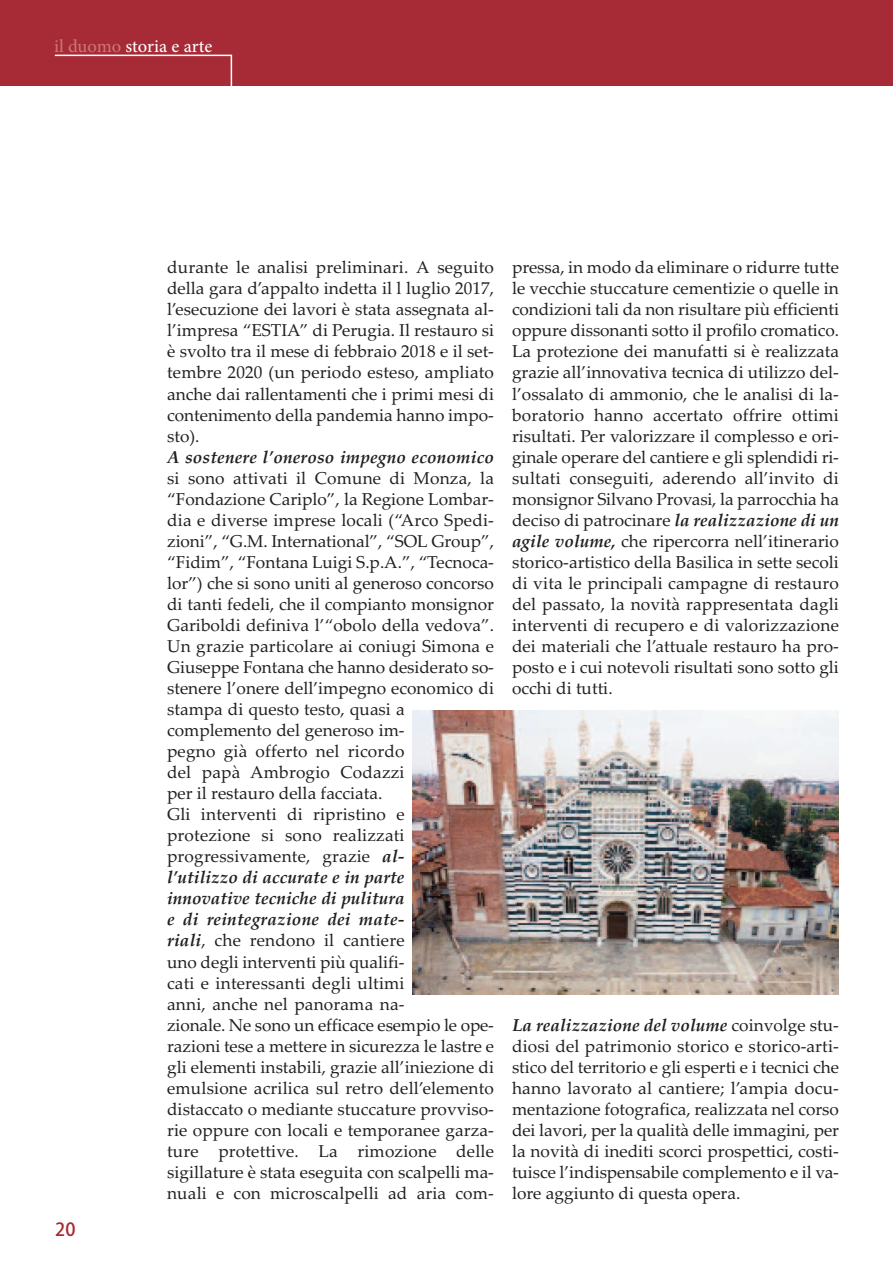
<style>
.page{position:relative;width:893px;height:1263px;background:#fff}
.page>*{position:absolute;margin:0;border:0;box-sizing:border-box;transform-origin:0 0}
.t1{font:18px "Adobe Hebrew";letter-spacing:-.005em;color:#fff}
.t2{font:18px "Adobe Heiti Std";color:#a72b36}
.t3{font:17.25px/21px "Palatino Linotype";color:#231f20;text-align:justify}
.t4{font:italic 700 17.25px "Palatino Linotype";letter-spacing:.01em;color:#231f20}
.s1{color:#c97677}
.s2{font-weight:700;font-style:italic}
</style>
<div class="page">
<div style="left:0;top:0;width:893px;height:85px;background:#a72b36"></div>
<svg style="left:53px;top:54px;width:180px;height:32px"></svg>
<img style="left:412px;top:710px;width:427px;height:284px">
<p class="t1" style="left:54px;top:39px;width:160px"><span class="s1">il duomo</span> storia e arte</p>
<p class="t2" style="left:55px;top:1219px;width:22px">20</p>
<p class="t3" style="left:167px;top:257px;width:328px">durante le analisi preliminari. A seguito della gara d’appalto indetta il l luglio 2017, l’esecuzione dei lavori è stata assegnata al&shy;l’impresa “ESTIA” di Perugia. Il restauro si è svolto tra il mese di febbraio 2018 e il set&shy;tembre 2020 (un periodo esteso, ampliato anche dai rallentamenti che i primi mesi di contenimento della pandemia hanno impo&shy;sto).</p>
<p class="t4" style="left:167px;top:447px;width:328px">A sostenere l’oneroso impegno economico</p>
<p class="t3" style="left:167px;top:467px;width:328px;text-align:left">si sono attivati il Comune di Monza, la “Fondazione Cariplo”, la Regione Lombar&shy;dia e diverse imprese locali (“Arco Spedi&shy;zioni”, “G.M. International”, “SOL Group”, “Fidim”, “Fontana Luigi S.p.A.”, “Tecnoca&shy;lor”) che si sono uniti al generoso concorso di tanti fedeli, che il compianto monsignor Gariboldi definiva l’“obolo della vedova”.<br>Un grazie particolare ai coniugi Simona e Giuseppe Fontana che hanno desiderato so&shy;stenere l’onere dell’impegno economico di stampa di questo testo, quasi a complemento del generoso im-<br>pegno già offerto nel ricordo<br>del papà Ambrogio Codazzi<br>per il restauro della facciata.<br>Gli interventi di ripristino e<br>protezione si sono realizzati progressivamente, grazie <span class="s2">al-<br>l’utilizzo di accurate e in parte<br>innovative tecniche di pulitura<br>e di reintegrazione dei mate-<br>riali</span>, che rendono il cantiere<br>uno degli interventi più qualifi-<br>cati e interessanti degli ultimi<br>anni, anche nel panorama na-<br>zionale. Ne sono un efficace esempio le ope&shy;razioni tese a mettere in sicurezza le lastre e gli elementi instabili, grazie all’iniezione di emulsione acrilica sul retro dell’elemento distaccato o mediante stuccature provviso&shy;rie oppure con locali e temporanee garza&shy;ture protettive. La rimozione delle sigillature è stata eseguita con scalpelli ma&shy;nuali e con microscalpelli ad aria com-</p>
<p class="t3" style="left:512px;top:257px;width:328px">pressa, in modo da eliminare o ridurre tutte le vecchie stuccature cementizie o quelle in condizioni tali da non risultare più efficienti oppure dissonanti sotto il profilo cromatico.<br>La protezione dei manufatti si è realizzata grazie all’innovativa tecnica di utilizzo del&shy;l’ossalato di ammonio, che le analisi di la&shy;boratorio hanno accertato offrire ottimi risultati. Per valorizzare il complesso e ori&shy;ginale operare del cantiere e gli splendidi ri&shy;sultati conseguiti, aderendo all’invito di monsignor Silvano Provasi, la parrocchia ha deciso di patrocinare <span class="s2">la realizzazione di un agile volume,</span> che ripercorra nell’itinerario storico-artistico della Basilica in sette secoli di vita le principali campagne di restauro del passato, la novità rappresentata dagli interventi di recupero e di valorizzazione dei materiali che l’attuale restauro ha pro&shy;posto e i cui notevoli risultati sono sotto gli occhi di tutti.</p>
<p class="t3" style="left:512px;top:1014px;width:328px"><span class="s2">La realizzazione del volume</span> coinvolge stu&shy;diosi del patrimonio storico e storico-arti&shy;stico del territorio e gli esperti e i tecnici che hanno lavorato al cantiere; l’ampia docu&shy;mentazione fotografica, realizzata nel corso dei lavori, per la qualità delle immagini, per la novità di inediti scorci prospettici, costi&shy;tuisce l’indispensabile complemento e il va&shy;lore aggiunto di questa opera.</p>
</div>
